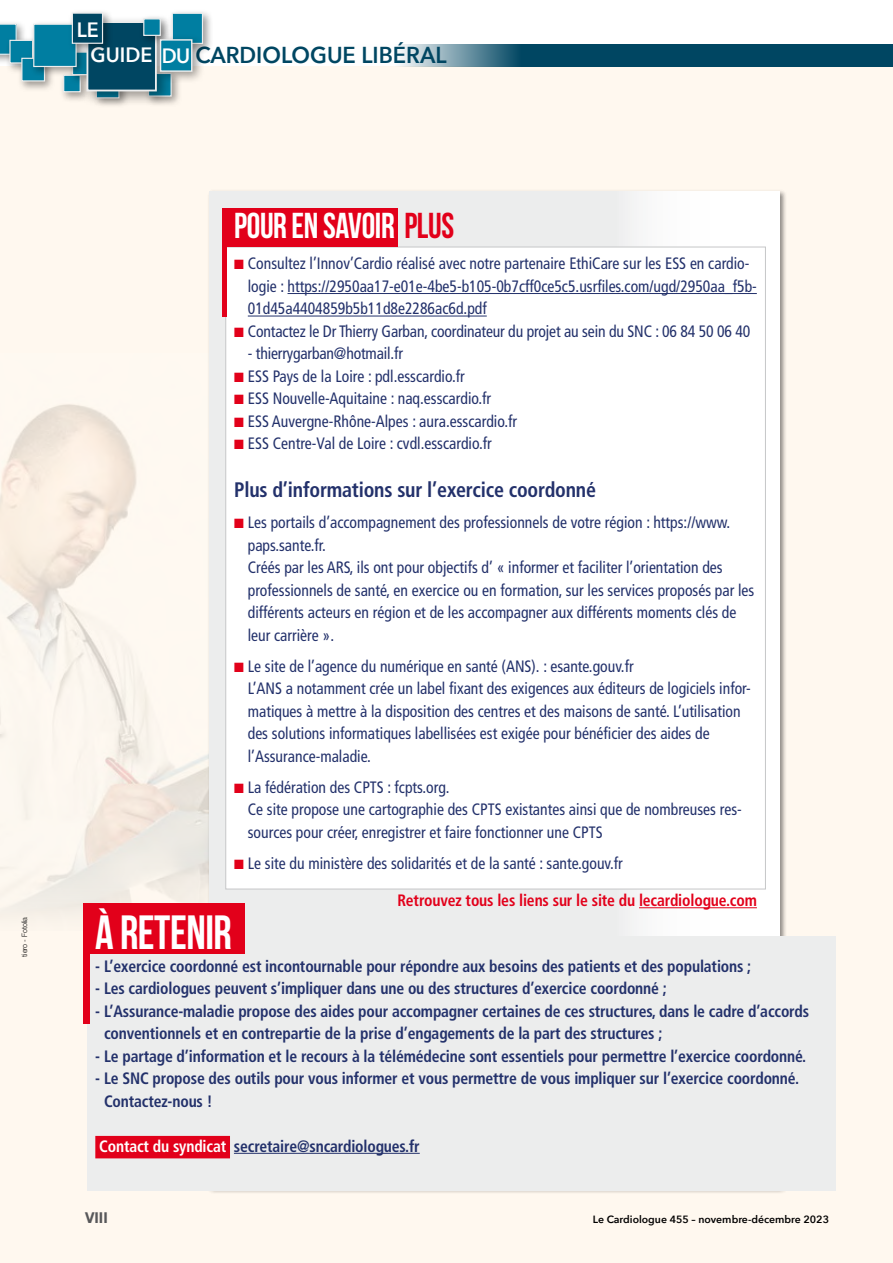
<style>
.page{position:relative;width:893px;height:1263px;background:#fff}
.page>*{position:absolute;margin:0;border:0;box-sizing:border-box;transform-origin:0 0}
.t1{font:48px "Bebas Neue";letter-spacing:-.01em;color:#fff;scale:.95 1}
.t2{font:36px "Bebas Neue";letter-spacing:-.01em;color:#fff;scale:.95 1}
.t3{font:600 22.95px "Avenir Next";color:#004662;scale:.95 1}
.t4{font:700 condensed 21px "Frutiger LT Std";letter-spacing:-.01em;color:#23316b;scale:.95 1}
.t5{font:600 20.7px "Avenir Next";color:#fff;scale:.95 1}
.t6{font:condensed 16.5px/22.5px "Frutiger LT Std";color:#23316b;scale:.95 1}
.t7{font:700 condensed 16.5px/22.5px "Frutiger LT Std";letter-spacing:-.01em;color:#23316b;scale:.95 1}
.t8{font:700 condensed 16.5px "Frutiger LT Std";letter-spacing:-.01em;color:#e2001a;scale:.95 1}
.t9{font:700 15px "Helvetica Neue LT Std";color:#58585a}
.t10{font:600 10.5px "Avenir Next";color:#000}
.t11{font:300 7.5px "Helvetica Neue LT Std";color:#000;scale:.95 1}
.s1{font-size:20.7px;color:#fff}
.s2{color:#e2001a}
.s3{color:#fff}
</style>
<div class="page">
<div style="left:0;top:67px;width:893px;height:1196px;background:#fff8ef"></div>
<img style="left:0;top:404px;width:207px;height:527px">
<svg style="left:340px;top:44px;width:553px;height:23px;background:#366d83"></svg>
<div style="left:144px;top:69px;width:38px;height:38px;background:#000;opacity:.39"></div>
<div style="left:59px;top:71px;width:32px;height:32px;background:#000;opacity:.39"></div>
<div style="left:63px;top:75px;width:18px;height:17px;background:#007ea1;border:1px solid #eee"></div>
<div style="left:68px;top:48px;width:38px;height:38px;background:#000;opacity:.39"></div>
<div style="left:80px;top:15px;width:92px;height:92px;background:#000;opacity:.39"></div>
<div style="left:87px;top:21px;width:70px;height:70px;background:#004662;border:2px solid #eee"></div>
<div style="left:0;top:20px;width:27px;height:45px;background:#000;opacity:.39"></div>
<svg style="left:0;top:24px;width:17px;height:31px"></svg>
<div style="left:168px;top:9px;width:45px;height:45px;background:#000;opacity:.39"></div>
<div style="left:172px;top:13px;width:31px;height:31px;background:#007ea1;border:1px solid #eee"></div>
<div style="left:6px;top:36px;width:37px;height:38px;background:#000;opacity:.39"></div>
<div style="left:9px;top:40px;width:24px;height:24px;background:#007ea1;border:1px solid #eee"></div>
<div style="left:18px;top:54px;width:37px;height:38px;background:#000;opacity:.39"></div>
<div style="left:21px;top:58px;width:24px;height:24px;background:#007ea1;border:1px solid #eee"></div>
<div style="left:29px;top:20px;width:58px;height:58px;background:#000;opacity:.39"></div>
<div style="left:33px;top:24px;width:44px;height:43px;background:#007ea1;border:1px solid #eee"></div>
<div style="left:139px;top:15px;width:32px;height:31px;background:#000;opacity:.39"></div>
<div style="left:143px;top:18px;width:18px;height:18px;background:#007ea1;border:1px solid #eee"></div>
<div style="left:155px;top:34px;width:50px;height:50px;background:#000;opacity:.39"></div>
<div style="left:160px;top:39px;width:32px;height:33px;background:#007ea1;border:1px solid #eee"></div>
<div style="left:68px;top:9px;width:45px;height:45px;background:#000;opacity:.39"></div>
<div style="left:72px;top:13px;width:31px;height:31px;background:#004662;border:1px solid #eee"></div>
<div style="left:209px;top:191px;width:570px;height:995px;background:linear-gradient(to right,#e6e5e5,#fafbfb)"></div>
<div style="left:225px;top:247px;width:541px;height:642px;background:#fff;border:1px solid #c6c7c8"></div>
<div style="left:223px;top:208px;width:175px;height:39px;background:#e2001a"></div>
<hr style="left:223px;top:217px;width:4px;height:100px;background:#e2001a">
<hr style="left:288px;top:293px;width:469px;height:1px;background:#23316b">
<hr style="left:248px;top:316px;width:239px;height:1px;background:#23316b">
<div style="left:87px;top:936px;width:748px;height:255px;background:#eceded"></div>
<div style="left:84px;top:904px;width:161px;height:50px;background:#e2001a"></div>
<div style="left:84px;top:924px;width:6px;height:99px;background:#e2001a"></div>
<div style="left:95px;top:1136px;width:135px;height:22px;background:#e2001a"></div>
<hr style="left:234px;top:1153px;width:186px;height:1px;background:#23316b">
<hr style="left:639px;top:907px;width:118px;height:1px;background:#e2001a">
<p class="t5" style="left:77px;top:12px;width:25px">LE</p>
<h3 class="t3" style="left:91px;top:36px;width:376px"><span class="s1">GUIDE DU</span> CARDIOLOGUE LIBÉRAL</h3>
<h2 class="t2" style="left:234px;top:206px;width:233px">POUR EN SAVOIR <span class="s2">PLUS</span></h2>
<p class="t6" style="left:248px;top:252px;width:537px;text-indent:-14px"><span class="s2">■</span> Consultez l’Innov’Cardio réalisé avec notre partenaire EthiCare sur les ESS en cardio&shy;logie : https://2950aa17-e01e-4be5-b105-0b7cff0ce5c5.usrfiles.com/ugd/2950aa_f5b-<br>01d45a4404859b5b11d8e2286ac6d.pdf</p>
<p class="t6" style="left:234px;top:320px;width:545px"><span class="s2">■</span> Contactez le Dr Thierry Garban, coordinateur du projet au sein du SNC : 06 84 50 06 40</p>
<p class="t6" style="left:248px;top:342px;width:165px">- thierrygarban@hotmail.fr</p>
<p class="t6" style="left:234px;top:365px;width:244px"><span class="s2">■</span> ESS Pays de la Loire : pdl.esscardio.fr</p>
<p class="t6" style="left:234px;top:387px;width:272px"><span class="s2">■</span> ESS Nouvelle-Aquitaine : naq.esscardio.fr</p>
<p class="t6" style="left:234px;top:410px;width:299px"><span class="s2">■</span> ESS Auvergne-Rhône-Alpes : aura.esscardio.fr</p>
<p class="t6" style="left:234px;top:432px;width:273px"><span class="s2">■</span> ESS Centre-Val de Loire : cvdl.esscardio.fr</p>
<p class="t4" style="left:234px;top:478px;width:382px">Plus d’informations sur l’exercice coordonné</p>
<p class="t6" style="left:248px;top:512px;width:535px;text-indent:-14px"><span class="s2">■</span> Les portails d’accompagnement des professionnels de votre région : https://www. paps.sante.fr.<br>Créés par les ARS, ils ont pour objectifs d’ « informer et faciliter l’orientation des professionnels de santé, en exercice ou en formation, sur les services proposés par les différents acteurs en région et de les accompagner aux différents moments clés de leur carrière ».</p>
<p class="t6" style="left:248px;top:655px;width:531px;text-indent:-14px"><span class="s2">■</span> Le site de l’agence du numérique en santé (ANS). : esante.gouv.fr<br>L’ANS a notamment crée un label fixant des exigences aux éditeurs de logiciels infor&shy;matiques à mettre à la disposition des centres et des maisons de santé. L’utilisation des solutions informatiques labellisées est exigée pour bénéficier des aides de l’Assurance-maladie.</p>
<p class="t6" style="left:248px;top:776px;width:522px;text-indent:-14px"><span class="s2">■</span> La fédération des CPTS : fcpts.org.<br>Ce site propose une cartographie des CPTS existantes ainsi que de nombreuses res&shy;sources pour créer, enregistrer et faire fonctionner une CPTS</p>
<p class="t6" style="left:234px;top:852px;width:411px"><span class="s2">■</span> Le site du ministère des solidarités et de la santé : sante.gouv.fr</p>
<p class="t8" style="left:397px;top:890px;width:380px">Retrouvez tous les liens sur le site du lecardiologue.com</p>
<p class="t11" style="left:20px;top:957px;width:44px;rotate:-90deg">tiero - Fotolia</p>
<h1 class="t1" style="left:95px;top:906px;width:145px">À RETENIR</h1>
<p class="t7" style="left:95px;top:955px;width:692px">- L’exercice coordonné est incontournable pour répondre aux besoins des patients et des populations ;</p>
<p class="t7" style="left:95px;top:977px;width:603px">- Les cardiologues peuvent s’impliquer dans une ou des structures d’exercice coordonné ;</p>
<p class="t7" style="left:104px;top:1000px;width:744px;text-indent:-9px">- L’Assurance-maladie propose des aides pour accompagner certaines de ces structures, dans le cadre d’accords conventionnels et en contrepartie de la prise d’engagements de la part des structures ;</p>
<p class="t7" style="left:95px;top:1045px;width:750px">- Le partage d’information et le recours à la télémédecine sont essentiels pour permettre l’exercice coordonné.</p>
<p class="t7" style="left:104px;top:1067px;width:733px;text-indent:-9px">- Le SNC propose des outils pour vous informer et vous permettre de vous impliquer sur l’exercice coordonné.<br>Contactez-nous !</p>
<p class="t7" style="left:99px;top:1135px;width:339px"><span class="s3">Contact du syndicat</span> secretaire@sncardiologues.fr</p>
<p class="t9" style="left:85px;top:1208px;width:24px">VIII</p>
<p class="t10" style="left:593px;top:1210px;width:238px">Le Cardiologue 455 – novembre-décembre 2023</p>
</div>
